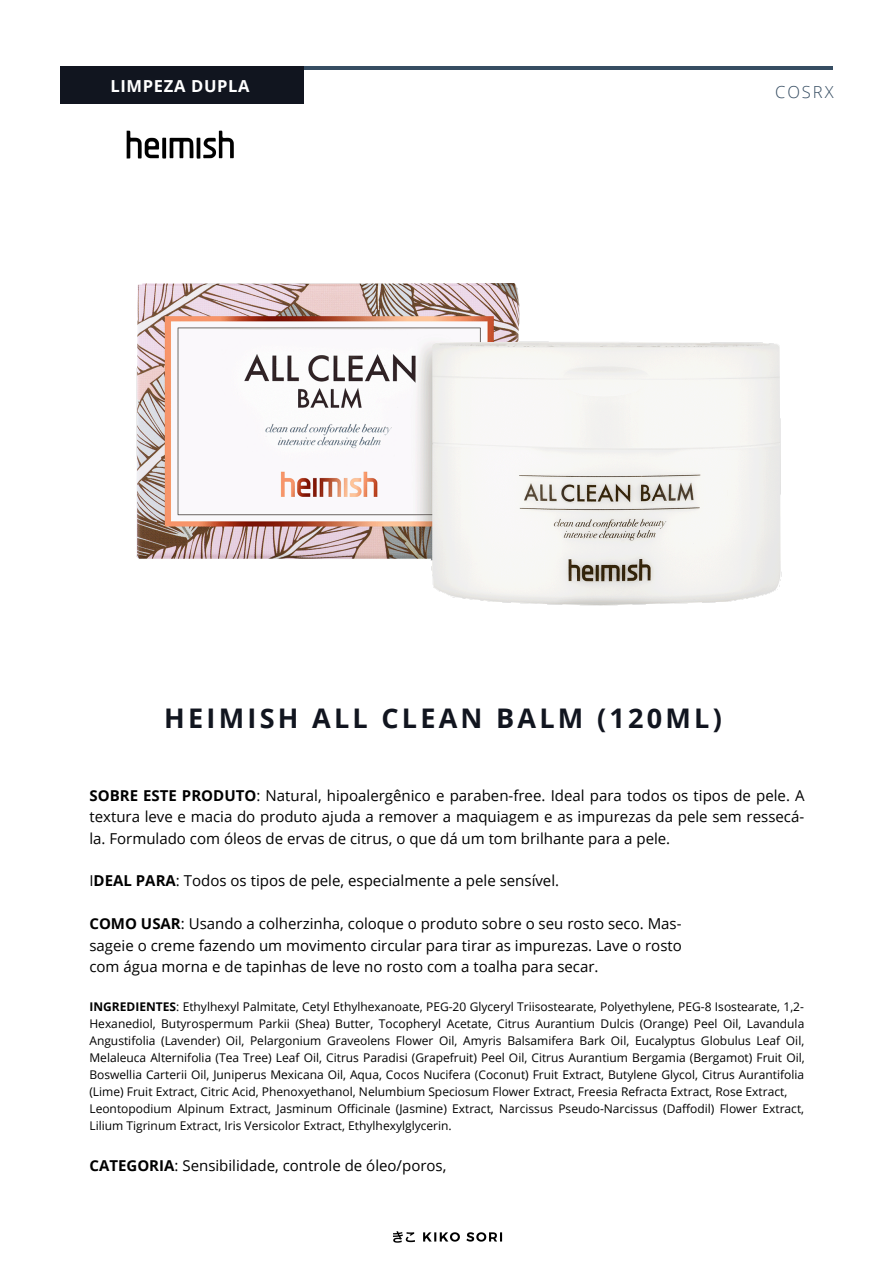
<style>
.page{position:relative;width:894px;height:1264px;background:#fff}
.page>*{position:absolute;margin:0;border:0;box-sizing:border-box;transform-origin:0 0}
.t1{font:700 27px "Open Sans";letter-spacing:.12em;color:#11151f}
.t2{font:700 16.5px "Open Sans";letter-spacing:.04em;color:#fff}
.t3{font:300 16.5px "Open Sans";letter-spacing:.12em;color:#364d62}
.t4{font:15px/21.5px "Open Sans";color:#000;text-align:justify}
.t5{font:12px/17px "Open Sans";color:#000}
.s1{font-weight:700}
</style>
<div class="page">
<img style="left:61px;top:66px;width:772px;height:540px">
<div style="left:61px;top:66px;width:243px;height:37px;background:#11151f"></div>
<img style="left:91px;top:103px;width:183px;height:90px">
<img style="left:393px;top:1231px;width:110px;height:12px">
<h2 class="t2" style="left:110px;top:74px;width:141px">LIMPEZA DUPLA</h2>
<h2 class="t3" style="left:774px;top:80px;width:60px">COSRX</h2>
<h1 class="t1" style="left:164px;top:699px;width:559px">HEIMISH ALL CLEAN BALM (120ML)</h1>
<p class="t4" style="left:89px;top:784px;width:716px"><span class="s1">SOBRE ESTE PRODUTO</span>: Natural, hipoalergênico e paraben-free. Ideal para todos os tipos de pele. A textura leve e macia do produto ajuda a remover a maquiagem e as impurezas da pele sem ressecá&shy;la. Formulado com óleos de ervas de citrus, o que dá um tom brilhante para a pele.</p>
<p class="t4" style="left:89px;top:869px;width:471px">I<span class="s1">DEAL PARA</span>: Todos os tipos de pele, especialmente a pele sensível.</p>
<p class="t4" style="left:89px;top:912px;width:593px"><span class="s1">COMO USAR</span>: Usando a colherzinha, coloque o produto sobre o seu rosto seco. Mas&shy;sageie o creme fazendo um movimento circular para tirar as impurezas. Lave o rosto com água morna e de tapinhas de leve no rosto com a toalha para secar.</p>
<p class="t5" style="left:89px;top:998px;width:716px"><span class="s1">INGREDIENTES</span>: Ethylhexyl Palmitate, Cetyl Ethylhexanoate, PEG-20 Glyceryl Triisostearate, Polyethylene, PEG-8 Isostearate, 1,2- Hexanediol, Butyrospermum Parkii (Shea) Butter, Tocopheryl Acetate, Citrus Aurantium Dulcis (Orange) Peel Oil, Lavandula Angustifolia (Lavender) Oil, Pelargonium Graveolens Flower Oil, Amyris Balsamifera Bark Oil, Eucalyptus Globulus Leaf Oil, Melaleuca Alternifolia (Tea Tree) Leaf Oil, Citrus Paradisi (Grapefruit) Peel Oil, Citrus Aurantium Bergamia (Bergamot) Fruit Oil, Boswellia Carterii Oil, Juniperus Mexicana Oil, Aqua, Cocos Nucifera (Coconut) Fruit Extract, Butylene Glycol, Citrus Aurantifolia (Lime) Fruit Extract, Citric Acid, Phenoxyethanol, Nelumbium Speciosum Flower Extract, Freesia Refracta Extract, Rose Extract, Leontopodium Alpinum Extract, Jasminum Officinale (Jasmine) Extract, Narcissus Pseudo-Narcissus (Daffodil) Flower Extract, Lilium Tigrinum Extract, Iris Versicolor Extract, Ethylhexylglycerin.</p>
<p class="t4" style="left:89px;top:1154px;width:358px"><span class="s1">CATEGORIA</span>: Sensibilidade, controle de óleo/poros,</p>
</div>
